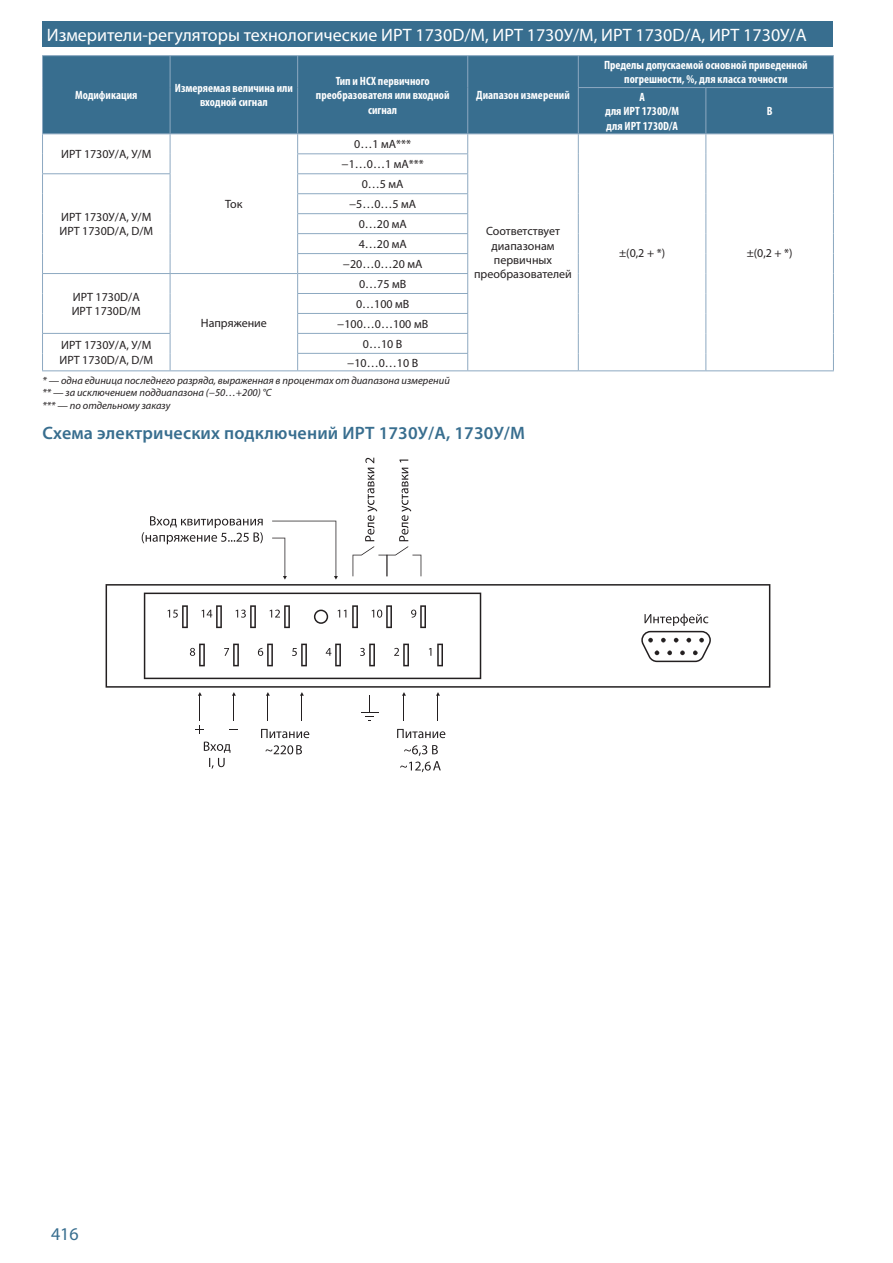
<style>
.page{position:relative;width:893px;height:1263px;background:#fff}
.page>*{position:absolute;margin:0;border:0;box-sizing:border-box;transform-origin:0 0}
.t1{font:18px "Myriad Pro";color:#fff}
.t2{font:600 18px "Myriad Pro";letter-spacing:.01em;color:#386e8f}
.t3{font:18px "Myriad Pro";color:#386e8f}
.t4{font:12px/14.4px "Myriad Pro";color:#231f20;text-align:center}
.t5{font:700 condensed 12px/14.4px "Myriad Pro";color:#fff;text-align:center}
.t6{font:italic 10.5px/12.6px "Myriad Pro";color:#231f20}
</style>
<div class="page">
<div style="left:43px;top:21px;width:790px;height:26px;background:#386e8f"></div>
<div style="left:43px;top:56px;width:790px;height:77px;background:#386e8f"></div>
<hr style="left:42px;top:55px;width:128px;height:1px;background:#8da9c1">
<hr style="left:42px;top:56px;width:1px;height:32px;background:#8da9c1">
<hr style="left:170px;top:55px;width:128px;height:1px;background:#8da9c1">
<hr style="left:170px;top:56px;width:1px;height:32px;background:#8da9c1">
<hr style="left:298px;top:55px;width:170px;height:1px;background:#8da9c1">
<hr style="left:297px;top:56px;width:1px;height:32px;background:#8da9c1">
<hr style="left:468px;top:55px;width:110px;height:1px;background:#8da9c1">
<hr style="left:467px;top:56px;width:1px;height:32px;background:#8da9c1">
<hr style="left:578px;top:55px;width:128px;height:1px;background:#8da9c1">
<hr style="left:578px;top:56px;width:1px;height:31px;background:#8da9c1">
<hr style="left:706px;top:55px;width:128px;height:1px;background:#8da9c1">
<hr style="left:833px;top:56px;width:1px;height:31px;background:#8da9c1">
<hr style="left:42px;top:88px;width:1px;height:45px;background:#8da9c1">
<hr style="left:170px;top:88px;width:1px;height:45px;background:#8da9c1">
<hr style="left:297px;top:88px;width:1px;height:45px;background:#8da9c1">
<hr style="left:467px;top:88px;width:1px;height:45px;background:#8da9c1">
<hr style="left:578px;top:87px;width:128px;height:1px;background:#8da9c1">
<hr style="left:578px;top:88px;width:1px;height:45px;background:#8da9c1">
<hr style="left:706px;top:87px;width:128px;height:1px;background:#8da9c1">
<hr style="left:705px;top:88px;width:1px;height:45px;background:#8da9c1">
<hr style="left:833px;top:88px;width:1px;height:45px;background:#8da9c1">
<hr style="left:42px;top:133px;width:128px;height:1px;background:#8da9c1">
<hr style="left:170px;top:133px;width:128px;height:1px;background:#8da9c1">
<hr style="left:298px;top:133px;width:170px;height:1px;background:#8da9c1">
<hr style="left:468px;top:133px;width:110px;height:1px;background:#8da9c1">
<hr style="left:578px;top:133px;width:128px;height:1px;background:#8da9c1">
<hr style="left:706px;top:133px;width:128px;height:1px;background:#8da9c1">
<hr style="left:297px;top:153px;width:171px;height:1px;background:#8da9c1">
<hr style="left:42px;top:173px;width:128px;height:1px;background:#8da9c1">
<hr style="left:297px;top:173px;width:171px;height:1px;background:#8da9c1">
<hr style="left:297px;top:193px;width:171px;height:1px;background:#8da9c1">
<hr style="left:297px;top:213px;width:171px;height:1px;background:#8da9c1">
<hr style="left:297px;top:233px;width:171px;height:1px;background:#8da9c1">
<hr style="left:297px;top:253px;width:171px;height:1px;background:#8da9c1">
<hr style="left:42px;top:273px;width:128px;height:1px;background:#8da9c1">
<hr style="left:170px;top:273px;width:128px;height:1px;background:#8da9c1">
<hr style="left:298px;top:273px;width:170px;height:1px;background:#8da9c1">
<hr style="left:297px;top:293px;width:171px;height:1px;background:#8da9c1">
<hr style="left:297px;top:313px;width:171px;height:1px;background:#8da9c1">
<hr style="left:42px;top:333px;width:128px;height:1px;background:#8da9c1">
<hr style="left:297px;top:333px;width:171px;height:1px;background:#8da9c1">
<svg style="left:42px;top:134px;width:1px;height:236px"></svg>
<svg style="left:170px;top:134px;width:1px;height:236px"></svg>
<hr style="left:297px;top:353px;width:171px;height:1px;background:#8da9c1">
<svg style="left:297px;top:134px;width:1px;height:236px"></svg>
<svg style="left:467px;top:134px;width:1px;height:236px"></svg>
<svg style="left:578px;top:134px;width:1px;height:236px"></svg>
<svg style="left:705px;top:134px;width:1px;height:236px"></svg>
<svg style="left:833px;top:134px;width:1px;height:236px"></svg>
<hr style="left:42px;top:370px;width:128px;height:1px;background:#8da9c1">
<hr style="left:170px;top:370px;width:128px;height:1px;background:#8da9c1">
<hr style="left:298px;top:370px;width:170px;height:1px;background:#8da9c1">
<hr style="left:468px;top:370px;width:110px;height:1px;background:#8da9c1">
<hr style="left:578px;top:370px;width:128px;height:1px;background:#8da9c1">
<hr style="left:706px;top:370px;width:128px;height:1px;background:#8da9c1">
<svg style="left:142px;top:516px;width:121px;height:28px"></svg>
<svg style="left:204px;top:742px;width:26px;height:27px"></svg>
<svg style="left:106px;top:584px;width:664px;height:104px"></svg>
<svg style="left:436px;top:692px;width:4px;height:29px"></svg>
<svg style="left:300px;top:692px;width:4px;height:29px"></svg>
<svg style="left:232px;top:692px;width:4px;height:29px"></svg>
<svg style="left:402px;top:692px;width:4px;height:29px"></svg>
<svg style="left:266px;top:692px;width:4px;height:29px"></svg>
<svg style="left:196px;top:692px;width:8px;height:42px"></svg>
<svg style="left:641px;top:614px;width:70px;height:48px"></svg>
<svg style="left:144px;top:593px;width:337px;height:86px"></svg>
<svg style="left:361px;top:695px;width:17px;height:26px"></svg>
<svg style="left:272px;top:521px;width:66px;height:59px"></svg>
<svg style="left:353px;top:458px;width:68px;height:118px"></svg>
<svg style="left:397px;top:729px;width:48px;height:43px"></svg>
<svg style="left:261px;top:729px;width:48px;height:25px"></svg>
<p class="t1" style="left:47px;top:24px;width:761px">Измерители-регуляторы технологические ИРТ 1730D/М, ИРТ 1730У/М, ИРТ 1730D/А, ИРТ 1730У/А</p>
<p class="t5" style="left:75px;top:88px;width:64px">Модификация</p>
<p class="t5" style="left:175px;top:81px;width:120px">Измеряемая величина или входной сигнал</p>
<p class="t5" style="left:316px;top:73px;width:135px">Тип и НСХ первичного преобразователя или входной сигнал</p>
<p class="t4" style="left:61px;top:147px;width:92px">ИРТ 1730У/А, У/М</p>
<p class="t4" style="left:59px;top:210px;width:95px;text-align:left">ИРТ 1730У/А, У/М<br>ИРТ 1730D/А, D/М</p>
<p class="t4" style="left:72px;top:289px;width:71px;text-align:left">ИРТ 1730D/А<br>ИРТ 1730D/М</p>
<p class="t4" style="left:225px;top:197px;width:19px">Ток</p>
<p class="t4" style="left:201px;top:315px;width:68px">Напряжение</p>
<p class="t4" style="left:354px;top:137px;width:58px">0…1 мА***</p>
<p class="t4" style="left:342px;top:157px;width:84px">−1…0…1 мА***</p>
<p class="t4" style="left:343px;top:174px;width:81px;line-height:20px">0…5 мА −5…0…5 мА<br>0…20 мА<br>4…20 мА −20…0…20 мА</p>
<p class="t4" style="left:337px;top:274px;width:92px;line-height:20px">0…75 мВ<br>0…100 мВ −100…0…100 мВ</p>
<p class="t5" style="left:476px;top:88px;width:95px">Диапазон измерений</p>
<p class="t4" style="left:474px;top:224px;width:99px">Соответствует диапазонам первичных преобразователей</p>
<p class="t4" style="left:59px;top:338px;width:95px;text-align:left">ИРТ 1730У/А, У/М<br>ИРТ 1730D/А, D/М</p>
<p class="t4" style="left:347px;top:334px;width:72px;line-height:18.8px">0…10 В −10…0…10 В</p>
<p class="t6" style="left:43px;top:374px;width:409px">* — одна единица последнего разряда, выраженная в процентах от диапазона измерений ** — за исключением поддиапазона (−50…+200) °С<br>*** — по отдельному заказу</p>
<p class="t2" style="left:43px;top:422px;width:484px">Схема электрических подключений ИРТ 1730У/А, 1730У/М</p>
<p class="t5" style="left:604px;top:57px;width:205px">Пределы допускаемой основной приведенной погрешности, %, для класса точности</p>
<p class="t5" style="left:605px;top:89px;width:75px">А<br>для ИРТ 1730D/M для ИРТ 1730D/A</p>
<p class="t5" style="left:767px;top:104px;width:7px">В</p>
<p class="t4" style="left:619px;top:245px;width:47px">±(0,2 + *)</p>
<p class="t4" style="left:747px;top:245px;width:47px">±(0,2 + *)</p>
<p class="t3" style="left:51px;top:1223px;width:29px">416</p>
</div>
